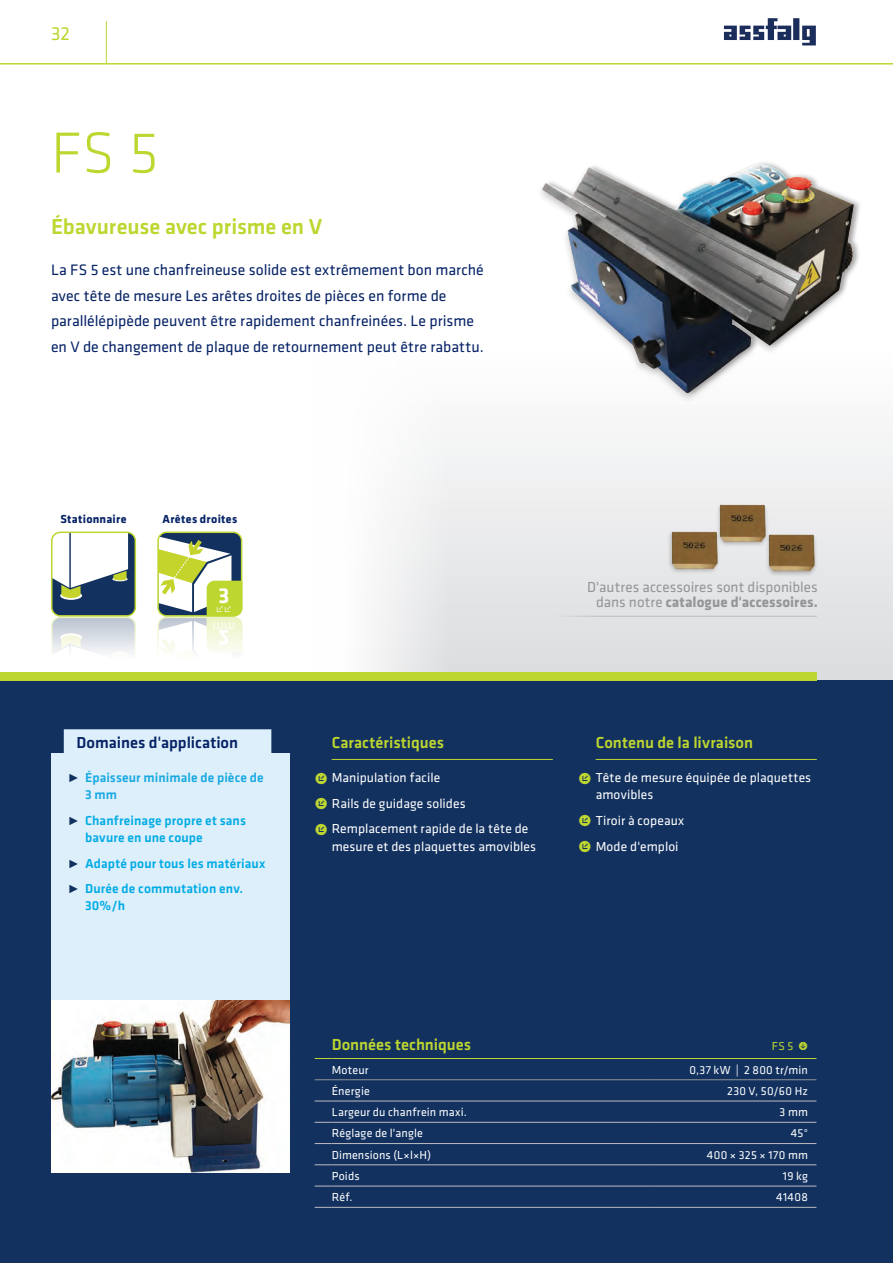
<style>
.page{position:relative;width:893px;height:1263px;background:#fff}
.page>*{position:absolute;margin:0;border:0;box-sizing:border-box;transform-origin:0 0}
.t1{font:300 60px "Klavika";color:#bed630}
.t2{font:500 22.5px "Klavika";color:#bed630}
.t3{font:19.5px "Klavika";color:#bed630}
.t4{font:500 16.5px "Klavika";color:#bed630}
.t5{font:500 16.5px "Klavika";color:#052265}
.t6{font:15.75px/25.5px "Klavika";color:#052265}
.t7{font:15px/15.8px "Klavika";letter-spacing:.005em;color:#939598;text-align:right}
.t8{font:300 13.95px "Klavika Arrows";color:#fff}
.t9{font:13.5px/25.5px "Klavika";letter-spacing:.005em;color:#fff}
.t10{font:500 13.5px/17px "Klavika";letter-spacing:.01em;color:#00abe5}
.t11{font:500 13.5px/17px "Klavika";letter-spacing:.005em;color:#17a9e1}
.t12{font:12px "Klavika";letter-spacing:.015em;color:#fff}
.t13{font:700 12px "Klavika";letter-spacing:.025em;color:#052265}
.t14{font:12px "Klavika";color:#bed630}
.s1{font-size:16.5px;color:#12315f}
.s2{font-weight:700}
.s3{font-size:16.5px;color:#bed630}
</style>
<div class="page">
<svg style="left:372px;top:439px;width:521px;height:241px"></svg>
<div style="left:0;top:680px;width:893px;height:583px;background:#12315f"></div>
<hr style="left:0;top:63px;width:893px;height:2px;background:#bed630">
<img style="left:724px;top:18px;width:92px;height:28px">
<hr style="left:106px;top:21px;width:1px;height:43px;background:#bed630">
<div style="left:51px;top:753px;width:238px;height:246px;background:#dceffa"></div>
<img style="left:51px;top:1000px;width:238px;height:173px">
<hr style="left:534px;top:616px;width:283px;height:1px;background:#bcbdc0">
<img style="left:541px;top:162px;width:319px;height:239px">
<img style="left:709px;top:497px;width:64px;height:52px">
<img style="left:758px;top:527px;width:64px;height:51px">
<img style="left:660px;top:524px;width:64px;height:52px">
<div style="left:0;top:672px;width:816px;height:8px;background:#bed630"></div>
<div style="left:157px;top:531px;width:85px;height:86px;border:2px solid #bed630;border-radius:9px"></div>
<div style="left:157px;top:617px;width:85px;height:85px;border:2px solid #bed630;border-radius:9px"></div>
<div style="left:52px;top:532px;width:83px;height:84px;background:#12315f;border-radius:9px"></div>
<svg style="left:60px;top:592px;width:22px;height:8px"></svg>
<svg style="left:54px;top:534px;width:74px;height:64px"></svg>
<div style="left:51px;top:531px;width:85px;height:86px;border:2px solid #bed630;border-radius:9px"></div>
<svg style="left:52px;top:617px;width:83px;height:84px"></svg>
<svg style="left:60px;top:633px;width:22px;height:8px"></svg>
<svg style="left:54px;top:635px;width:74px;height:64px"></svg>
<div style="left:51px;top:617px;width:85px;height:85px;border:2px solid #bed630;border-radius:9px"></div>
<div style="left:64px;top:729px;width:207px;height:24px;background:#dceffa"></div>
<svg style="left:315px;top:1079px;width:17px;height:1px"></svg>
<hr style="left:332px;top:1079px;width:323px;height:1px;background:#939598">
<hr style="left:655px;top:1079px;width:161px;height:1px;background:#939598">
<svg style="left:315px;top:1101px;width:17px;height:1px"></svg>
<svg style="left:315px;top:1122px;width:17px;height:1px"></svg>
<svg style="left:315px;top:1143px;width:17px;height:1px"></svg>
<svg style="left:315px;top:1164px;width:17px;height:1px"></svg>
<svg style="left:315px;top:1186px;width:17px;height:1px"></svg>
<svg style="left:315px;top:1207px;width:17px;height:1px"></svg>
<hr style="left:332px;top:1101px;width:323px;height:1px;background:#bcbdc0">
<hr style="left:332px;top:1122px;width:323px;height:1px;background:#bcbdc0">
<hr style="left:332px;top:1143px;width:323px;height:1px;background:#bcbdc0">
<hr style="left:332px;top:1164px;width:323px;height:1px;background:#bcbdc0">
<hr style="left:332px;top:1186px;width:323px;height:1px;background:#bcbdc0">
<hr style="left:332px;top:1207px;width:323px;height:1px;background:#bcbdc0">
<hr style="left:655px;top:1101px;width:161px;height:1px;background:#bcbdc0">
<hr style="left:655px;top:1122px;width:161px;height:1px;background:#bcbdc0">
<hr style="left:655px;top:1143px;width:161px;height:1px;background:#bcbdc0">
<hr style="left:655px;top:1164px;width:161px;height:1px;background:#bcbdc0">
<hr style="left:655px;top:1186px;width:161px;height:1px;background:#bcbdc0">
<hr style="left:655px;top:1207px;width:161px;height:1px;background:#bcbdc0">
<svg style="left:315px;top:1058px;width:17px;height:1px"></svg>
<hr style="left:332px;top:1058px;width:323px;height:1px;background:#bed630">
<hr style="left:655px;top:1058px;width:161px;height:1px;background:#bed630">
<hr style="left:332px;top:759px;width:221px;height:1px;background:#bed630">
<hr style="left:596px;top:759px;width:221px;height:1px;background:#bed630">
<svg style="left:158px;top:535px;width:84px;height:163px"></svg>
<p class="t3" style="left:51px;top:23px;width:21px">32</p>
<h1 class="t1" style="left:51px;top:120px;width:109px">FS 5</h1>
<h2 class="t2" style="left:51px;top:214px;width:273px">Ébavureuse avec prisme en V</h2>
<p class="t6" style="left:51px;top:258px;width:434px">La FS 5 est une chanfreineuse solide est extrêmement bon marché avec tête de mesure Les arêtes droites de pièces en forme de parallélépipède peuvent être rapidement chanfreinées. Le prisme en V de changement de plaque de retournement peut être rabattu.</p>
<p class="t13" style="left:61px;top:512px;width:67px">Stationnaire</p>
<p class="t13" style="left:162px;top:512px;width:76px">Arêtes droites</p>
<p class="t8" style="left:216px;top:602px;width:18px"><sup>3</sup>m m</p>
<p class="t5" style="left:77px;top:734px;width:163px">Domaines d'application</p>
<p class="t11" style="left:85px;top:770px;width:180px;text-indent:-17px"><span class="s1">˭</span> Épaisseur minimale de pièce de<br>3 mm</p>
<p class="t10" style="left:85px;top:812px;width:163px;text-indent:-17px"><span class="s1">˭</span> Chanfreinage propre et sans bavure en une coupe</p>
<p class="t10" style="left:68px;top:850px;width:199px;line-height:25.5px"><span class="s1">˭</span> Adapté pour tous les matériaux <span class="s1">˭</span> Durée de commutation env.</p>
<p class="t10" style="left:85px;top:897px;width:42px">30%/h</p>
<p class="t7" style="left:587px;top:579px;width:232px">D'autres accessoires sont disponibles dans notre <span class="s2">catalogue d'accessoires.</span></p>
<p class="t4" style="left:332px;top:734px;width:114px">Caractéristiques</p>
<p class="t9" style="left:315px;top:765px;width:215px"><span class="s3">ˠ</span> Manipulation facile<br><span class="s3">ˠ</span> Rails de guidage solides<br><span class="s3">ˠ</span> Remplacement rapide de la tête de</p>
<p class="t9" style="left:332px;top:833px;width:206px">mesure et des plaquettes amovibles</p>
<p class="t4" style="left:596px;top:734px;width:159px">Contenu de la livraison</p>
<p class="t9" style="left:596px;top:770px;width:217px;line-height:17px;text-indent:-17px"><span class="s3">ˠ</span> Tête de mesure équipée de plaquettes amovibles</p>
<p class="t9" style="left:579px;top:808px;width:107px"><span class="s3">ˠ</span> Tiroir à copeaux <span class="s3">ˠ</span> Mode d'emploi</p>
<p class="t4" style="left:332px;top:1035px;width:141px">Données techniques</p>
<p class="t14" style="left:772px;top:1039px;width:38px">FS 5 •</p>
<p class="t12" style="left:332px;top:1063px;width:38px">Moteur</p>
<p class="t12" style="left:689px;top:1063px;width:120px">0,37 kW | 2 800 tr/min</p>
<p class="t12" style="left:332px;top:1084px;width:40px">Énergie</p>
<p class="t12" style="left:727px;top:1084px;width:82px">230 V, 50/60 Hz</p>
<p class="t12" style="left:332px;top:1106px;width:137px">Largeur du chanfrein maxi.</p>
<p class="t12" style="left:780px;top:1106px;width:30px">3 mm</p>
<p class="t12" style="left:332px;top:1127px;width:93px">Réglage de l'angle</p>
<p class="t12" style="left:791px;top:1127px;width:18px">45°</p>
<p class="t12" style="left:332px;top:1148px;width:101px">Dimensions (L×l×H)</p>
<p class="t12" style="left:707px;top:1148px;width:103px">400 × 325 × 170 mm</p>
<p class="t12" style="left:332px;top:1169px;width:29px">Poids</p>
<p class="t12" style="left:783px;top:1169px;width:27px">19 kg</p>
<p class="t12" style="left:332px;top:1191px;width:22px">Réf.</p>
<p class="t12" style="left:776px;top:1191px;width:33px">41408</p>
</div>
